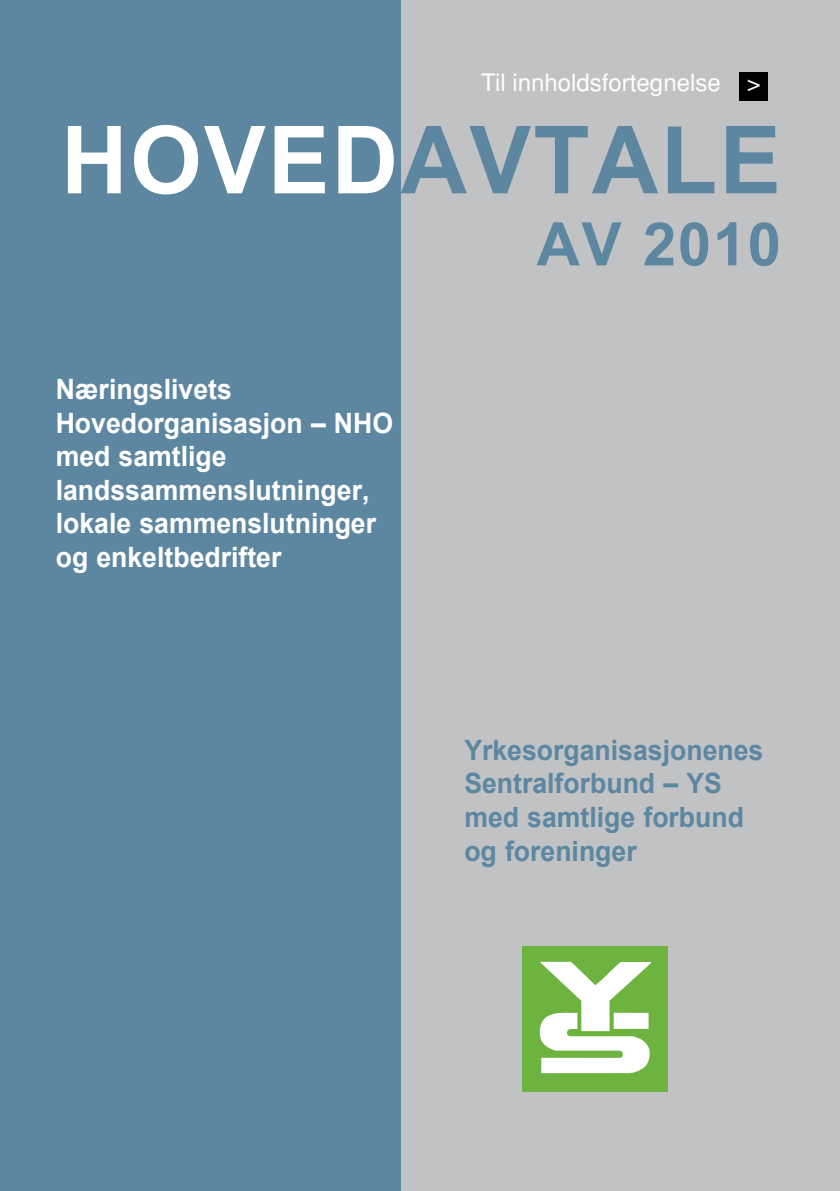
<style>
.page{position:relative;width:840px;height:1191px;background:#fff}
.page>*{position:absolute;margin:0;border:0;box-sizing:border-box;transform-origin:0 0}
.t1{font:700 94px "Arial";letter-spacing:.025em;color:#5d87a1}
.t2{font:700 60px "Arial";color:#5d87a1}
.t3{font:700 28px/33.6px "Arial";color:#fff;scale:.95 1}
.t4{font:700 28px/33.6px "Arial";color:#5d87a1;scale:.95 1}
.t5{font:24px "Helvetica";color:#fff}
.s1{color:#fff}
</style>
<div class="page">
<div style="left:391px;top:0;width:448px;height:1191px;background:#c1c2c4"></div>
<div style="left:0;top:0;width:400px;height:1191px;background:#5d87a1"></div>
<div style="left:521px;top:946px;width:146px;height:145px;background:#6db33f"></div>
<svg style="left:539px;top:961px;width:111px;height:112px"></svg>
<div style="left:739px;top:72px;width:28px;height:28px;background:#000"></div>
<p class="t5" style="left:481px;top:68px;width:281px">Til innholdsfortegnelse &gt;</p>
<h1 class="t1" style="left:61px;top:107px;width:721px"><span class="s1">Hoved</span>avtale</h1>
<h2 class="t2" style="left:536px;top:210px;width:246px">AV 2010</h2>
<p class="t3" style="left:56px;top:372px;width:354px">Næringslivets<br>Hovedorganisasjon – NHO med samtlige landssammenslutninger, lokale sammenslutninger og enkeltbedrifter</p>
<p class="t4" style="left:464px;top:733px;width:316px">Yrkesorganisasjonenes<br>Sentralforbund – YS med samtlige forbund og foreninger</p>
</div>
